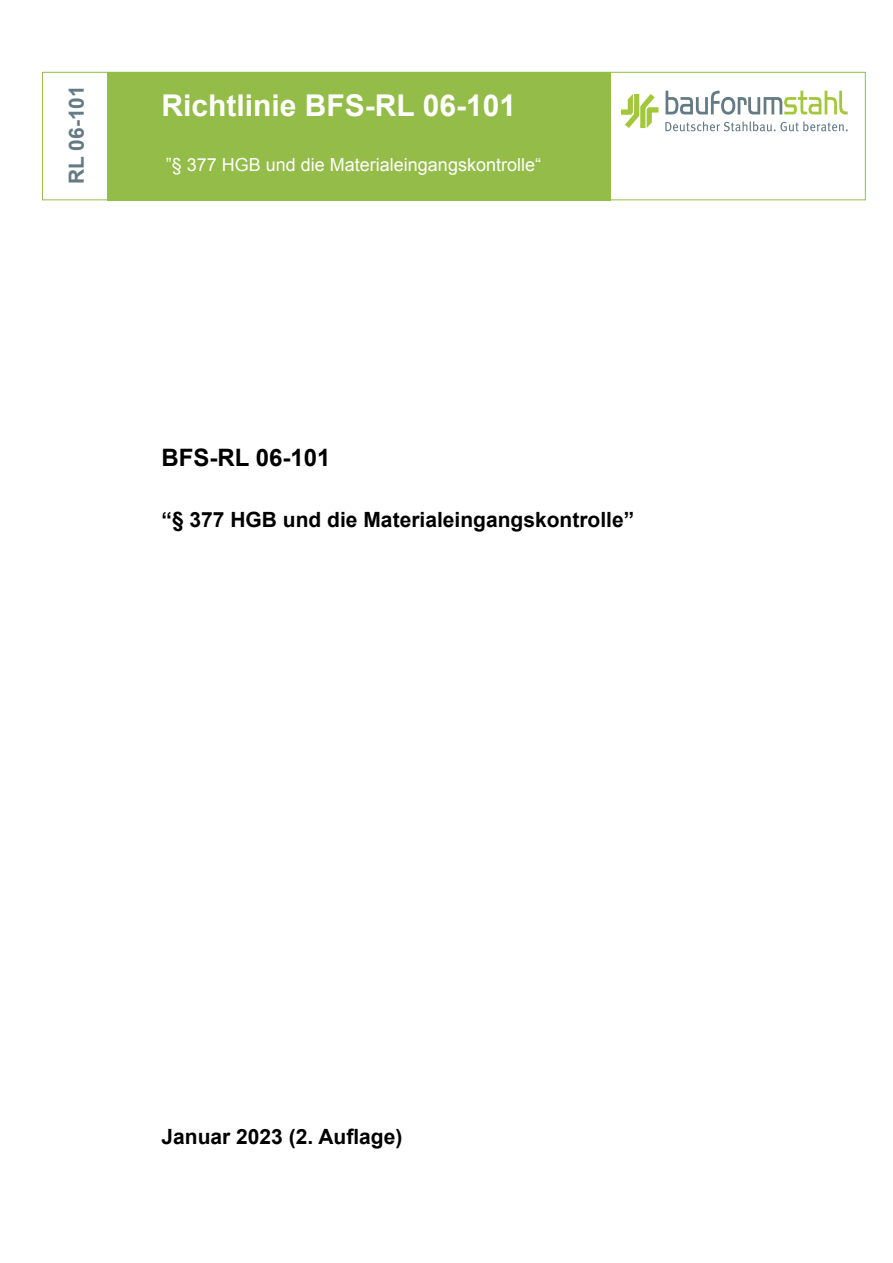
<style>
.page{position:relative;width:893px;height:1263px;background:#fff}
.page>*{position:absolute;margin:0;border:0;box-sizing:border-box;transform-origin:0 0}
.t1{font:700 30px "Arial";color:#fff}
.t2{font:700 24px "Arial";color:#000}
.t3{font:700 21px "Arial";color:#000}
.t4{font:700 20.85px "Arial";color:#647a84}
.t5{font:18px "Arial";color:#fff}
</style>
<div class="page">
<svg style="left:666px;top:90px;width:182px;height:25px"></svg>
<svg style="left:665px;top:121px;width:183px;height:10px"></svg>
<svg style="left:621px;top:94px;width:37px;height:34px"></svg>
<div style="left:107px;top:72px;width:503px;height:128px;background:#94bc49"></div>
<p class="t4" style="left:69px;top:184px;width:100px;rotate:-90deg">RL 06-101</p>
<h1 class="t1" style="left:162px;top:94px;width:356px">Richtlinie BFS-RL 06-101</h1>
<p class="t5" style="left:166px;top:158px;width:377px">”§ 377 HGB und die Materialeingangskontrolle“</p>
<p class="t2" style="left:162px;top:449px;width:170px">BFS-RL 06-101</p>
<p class="t3" style="left:162px;top:511px;width:474px">“§ 377 HGB und die Materialeingangskontrolle”</p>
<p class="t3" style="left:162px;top:1123px;width:242px">Januar 2023 (2. Auflage)</p>
</div>
